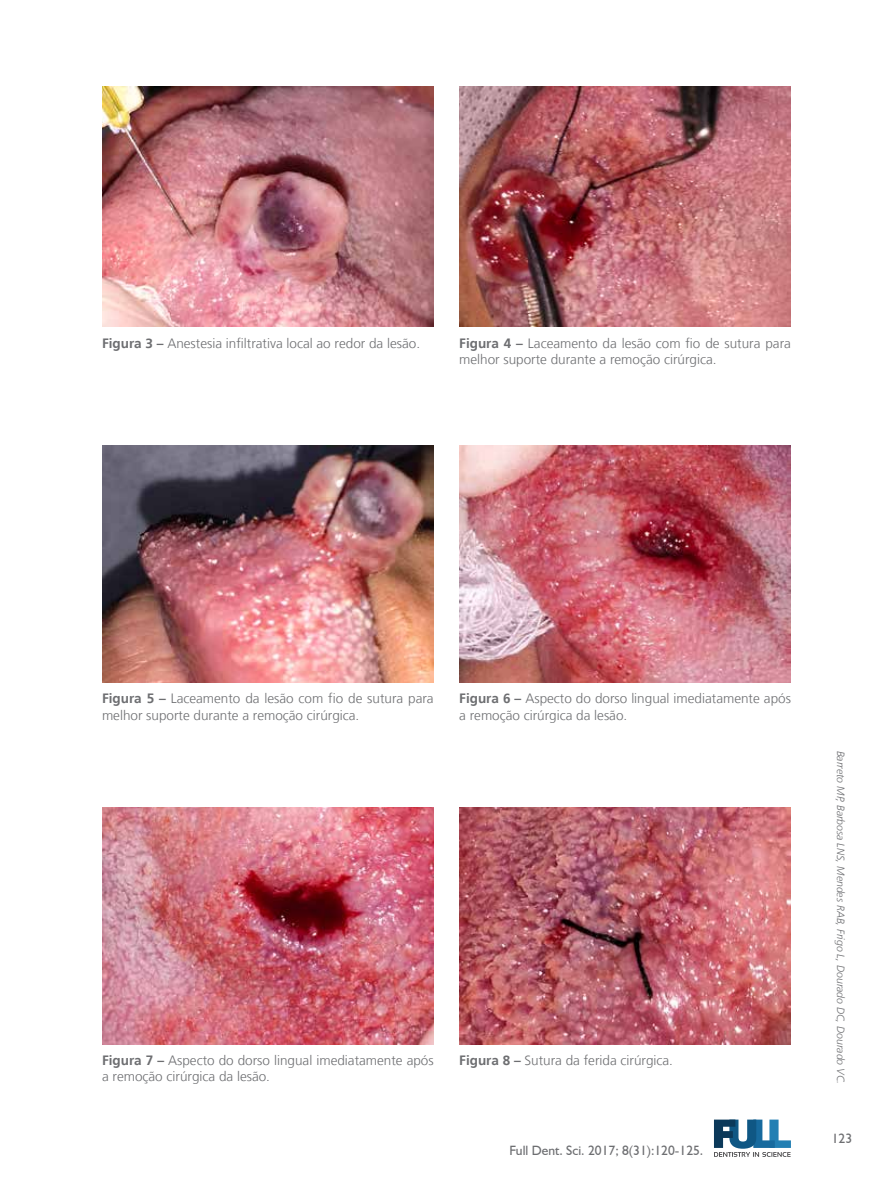
<style>
.page{position:relative;width:893px;height:1191px;background:#fff}
.page>*{position:absolute;margin:0;border:0;box-sizing:border-box;transform-origin:0 0}
.t1{font:300 13.5px/16.2px "Frutiger LT";color:#6d6e71}
.t2{font:13.5px "Humanist 521 BT";color:#6d6e71}
.t3{font:italic 300 10.5px "Frutiger LT";color:#6d6e71}
.s1{font-weight:700}
</style>
<div class="page">
<svg style="left:714px;top:1119px;width:77px;height:37px"></svg>
<img style="left:102px;top:86px;width:332px;height:241px">
<img style="left:459px;top:86px;width:332px;height:241px">
<img style="left:102px;top:445px;width:332px;height:237px">
<img style="left:459px;top:445px;width:332px;height:237px">
<img style="left:102px;top:807px;width:332px;height:237px">
<img style="left:459px;top:807px;width:332px;height:237px">
<p class="t1" style="left:102px;top:335px;width:320px"><span class="s1">Figura 3 –</span> Anestesia infiltrativa local ao redor da lesão.</p>
<p class="t1" style="left:459px;top:335px;width:333px"><span class="s1">Figura 4 –</span> Laceamento da lesão com fio de sutura para melhor suporte durante a remoção cirúrgica.</p>
<p class="t1" style="left:102px;top:691px;width:333px"><span class="s1">Figura 5 –</span> Laceamento da lesão com fio de sutura para melhor suporte durante a remoção cirúrgica.</p>
<p class="t1" style="left:459px;top:691px;width:333px"><span class="s1">Figura 6 –</span> Aspecto do dorso lingual imediatamente após a remoção cirúrgica da lesão.</p>
<p class="t1" style="left:102px;top:1052px;width:333px"><span class="s1">Figura 7 –</span> Aspecto do dorso lingual imediatamente após a remoção cirúrgica da lesão.</p>
<p class="t1" style="left:459px;top:1052px;width:215px"><span class="s1">Figura 8 –</span> Sutura da ferida cirúrgica.</p>
<p class="t2" style="left:509px;top:1142px;width:195px">Full Dent. Sci. 2017; 8(31):120-125.</p>
<p class="t3" style="left:847px;top:750px;width:335px;rotate:90deg">Barreto MP, Barbosa LNS, Mendes RAB, Frigo L, Dourado DC, Dourado VC.</p>
<p class="t2" style="left:832px;top:1130px;width:22px">123</p>
</div>
